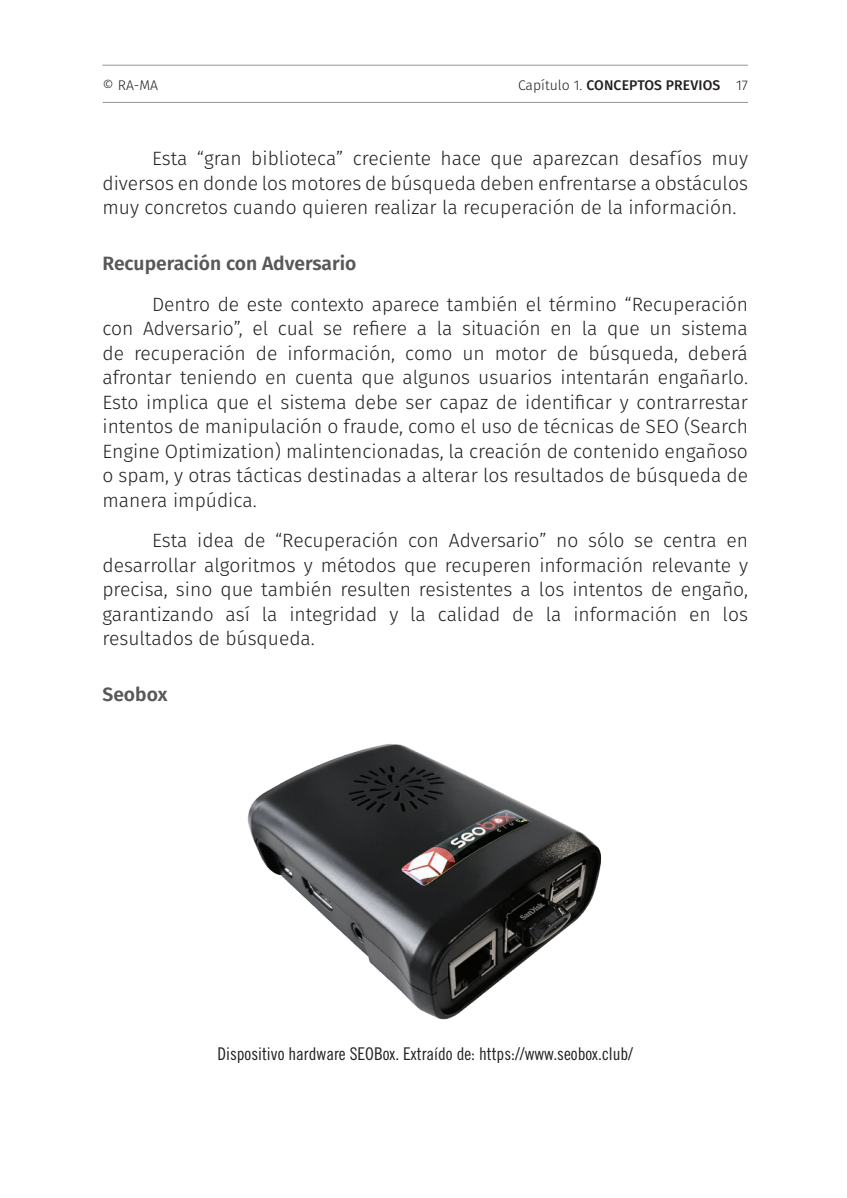
<style>
.page{position:relative;width:847px;height:1198px;background:#fff}
.page>*{position:absolute;margin:0;border:0;box-sizing:border-box;transform-origin:0 0}
.t1{font:300 19.25px/24.5px "Fira Sans";color:#231f20;text-align:justify}
.t2{font:600 19.25px "Fira Sans";color:#57585a}
.t3{font:17.5px "Trade Gothic LT Std Cn 18";color:#231f20}
.t4{font:500 14px "Fira Sans";letter-spacing:.01em;color:#231f20}
.t5{font:300 14px "Fira Sans";color:#231f20}
.s1{font-weight:300}
</style>
<div class="page">
<hr style="left:102px;top:102px;width:645px;height:1px;background:#939598">
<hr style="left:102px;top:65px;width:645px;height:1px;background:#939598">
<img style="left:247px;top:744px;width:354px;height:276px">
<p class="t5" style="left:102px;top:75px;width:57px">© RA-MA</p>
<p class="t4" style="left:517px;top:74px;width:231px"><span class="s1">Capítulo 1.</span> CONCEPTOS PREVIOS <span class="s1">17</span></p>
<p class="t1" style="left:102px;top:146px;width:646px;text-indent:50px">Esta “gran biblioteca” creciente hace que aparezcan desafíos muy diversos en donde los motores de búsqueda deben enfrentarse a obstáculos muy concretos cuando quieren realizar la recuperación de la información.</p>
<p class="t2" style="left:102px;top:248px;width:255px">Recuperación con Adversario</p>
<p class="t1" style="left:102px;top:291px;width:646px;text-indent:50px">Dentro de este contexto aparece también el término “Recuperación con Adversario”, el cual se refiere a la situación en la que un sistema de recuperación de información, como un motor de búsqueda, deberá afrontar teniendo en cuenta que algunos usuarios intentarán engañarlo.<br>Esto implica que el sistema debe ser capaz de identificar y contrarrestar intentos de manipulación o fraude, como el uso de técnicas de SEO (Search Engine Optimization) malintencionadas, la creación de contenido engañoso o spam, y otras tácticas destinadas a alterar los resultados de búsqueda de manera impúdica.</p>
<p class="t1" style="left:102px;top:528px;width:646px;text-indent:50px">Esta idea de “Recuperación con Adversario” no sólo se centra en desarrollar algoritmos y métodos que recuperen información relevante y precisa, sino que también resulten resistentes a los intentos de engaño, garantizando así la integridad y la calidad de la información en los resultados de búsqueda.</p>
<p class="t2" style="left:102px;top:678px;width:66px">Seobox</p>
<p class="t3" style="left:217px;top:1043px;width:417px">Dispositivo hardware SEOBox. Extraído de: https://www.seobox.club/</p>
</div>
